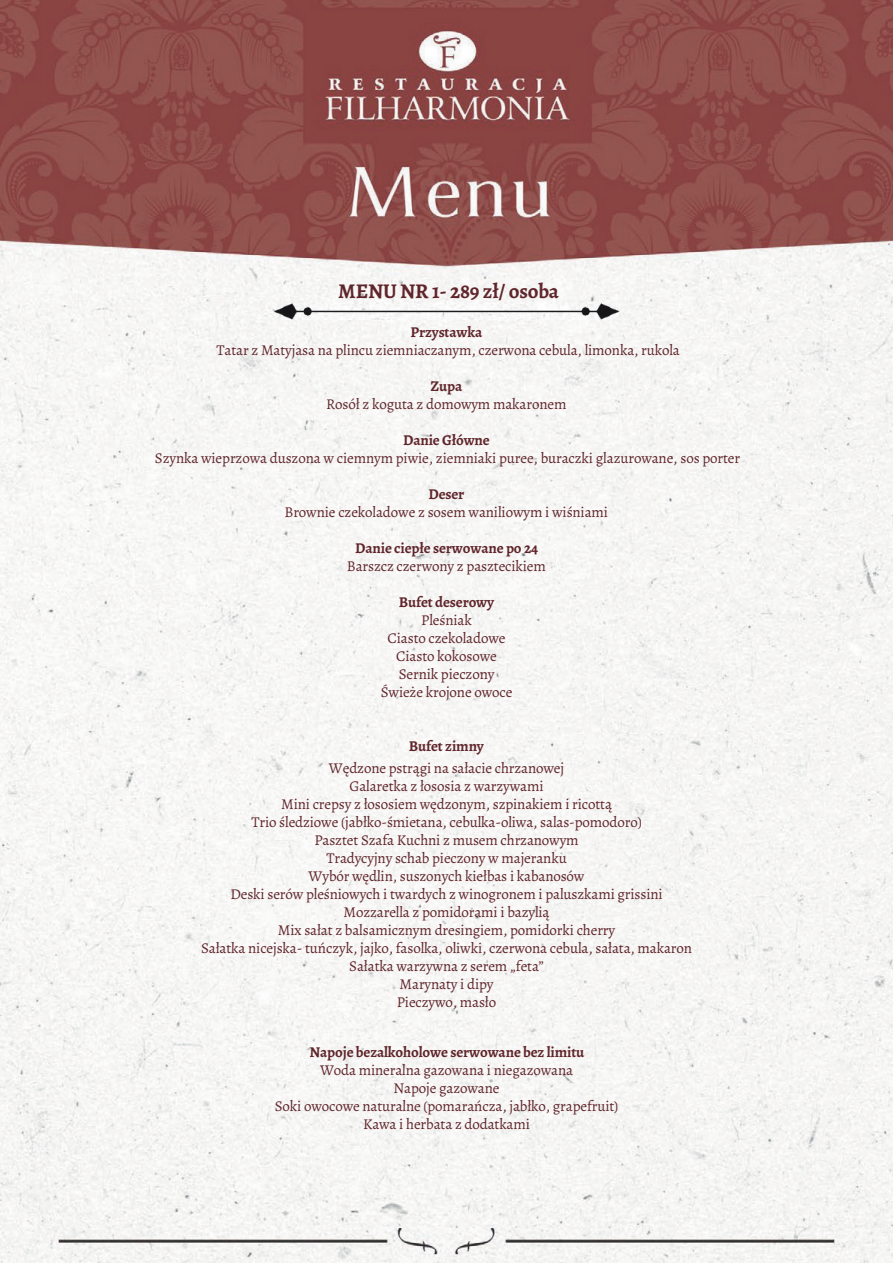
<style>
.page{position:relative;width:893px;height:1263px;background:#fff}
.page>*{position:absolute;margin:0;border:0;box-sizing:border-box;transform-origin:0 0}
.t1{font:700 21px "Alegreya";letter-spacing:-.01em;color:#60252a}
.t2{font:15px/18px "Alegreya";letter-spacing:-.01em;color:#60252a;text-align:center}
.t3{font:700 15px "Alegreya";letter-spacing:-.01em;color:#60252a}
</style>
<div class="page">
<img style="left:0;top:0;width:893px;height:1263px">
<img style="left:273px;top:303px;width:346px;height:16px">
<h1 class="t1" style="left:338px;top:276px;width:222px">MENU NR 1- 289 zł/ osoba</h1>
<p class="t3" style="left:411px;top:322px;width:73px">Przystawka</p>
<p class="t2" style="left:217px;top:341px;width:465px">Tatar z Matyjasa na plincu ziemniaczanym, czerwona cebula, limonka, rukola</p>
<p class="t3" style="left:431px;top:376px;width:33px">Zupa</p>
<p class="t2" style="left:326px;top:395px;width:242px">Rosół z koguta z domowym makaronem</p>
<p class="t3" style="left:403px;top:430px;width:88px">Danie Główne</p>
<p class="t2" style="left:155px;top:449px;width:587px">Szynka wieprzowa duszona w ciemnym piwie, ziemniaki puree, buraczki glazurowane, sos porter</p>
<p class="t3" style="left:428px;top:484px;width:37px">Deser</p>
<p class="t2" style="left:285px;top:503px;width:325px">Brownie czekoladowe z sosem waniliowym i wiśniami</p>
<p class="t3" style="left:355px;top:538px;width:185px">Danie ciepłe serwowane po 24</p>
<p class="t2" style="left:347px;top:557px;width:201px">Barszcz czerwony z pasztecikiem</p>
<p class="t3" style="left:399px;top:592px;width:97px">Bufet deserowy</p>
<p class="t2" style="left:381px;top:611px;width:133px">Pleśniak<br>Ciasto czekoladowe<br>Ciasto kokosowe<br>Sernik pieczony<br>Świeże krojone owoce</p>
<p class="t3" style="left:409px;top:736px;width:77px">Bufet zimny</p>
<p class="t2" style="left:201px;top:759px;width:492px">Wędzone pstrągi na sałacie chrzanowej<br>Galaretka z łososia z warzywami<br>Mini crepsy z łososiem wędzonym, szpinakiem i ricottą<br>Trio śledziowe (jabłko-śmietana, cebulka-oliwa, salas-pomodoro)<br>Pasztet Szafa Kuchni z musem chrzanowym<br>Tradycyjny schab pieczony w majeranku<br>Wybór wędlin, suszonych kiełbas i kabanosów<br>Deski serów pleśniowych i twardych z winogronem i paluszkami grissini Mozzarella z pomidorami i bazylią<br>Mix sałat z balsamicznym dresingiem, pomidorki cherry<br>Sałatka nicejska- tuńczyk, jajko, fasolka, oliwki, czerwona cebula, sałata, makaron Sałatka warzywna z serem „feta”<br>Marynaty i dipy<br>Pieczywo, masło</p>
<p class="t3" style="left:309px;top:1042px;width:277px">Napoje bezalkoholowe serwowane bez limitu</p>
<p class="t2" style="left:275px;top:1061px;width:345px">Woda mineralna gazowana i niegazowana<br>Napoje gazowane<br>Soki owocowe naturalne (pomarańcza, jabłko, grapefruit)<br>Kawa i herbata z dodatkami</p>
</div>
